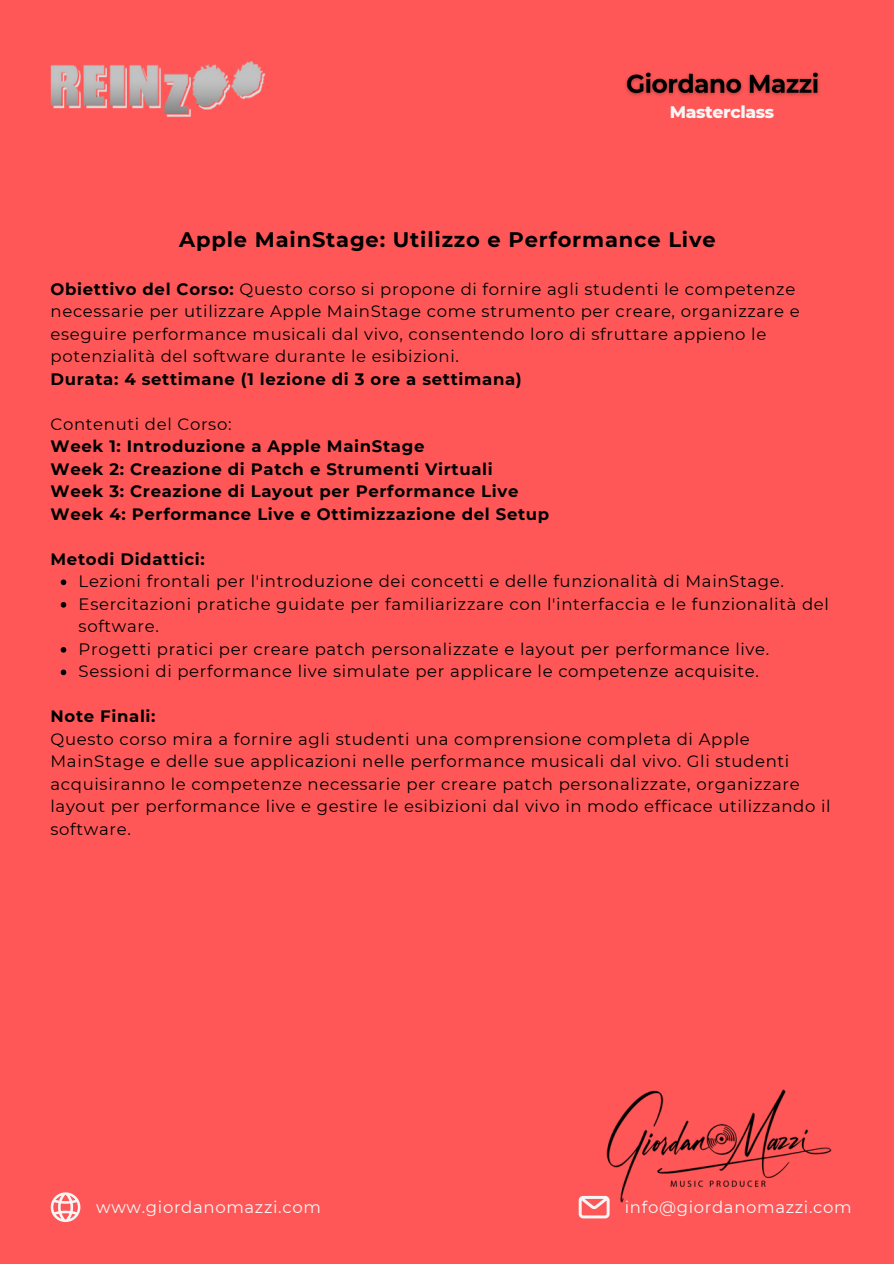
<style>
.page{position:relative;width:894px;height:1264px;background:#fff}
.page>*{position:absolute;margin:0;border:0;box-sizing:border-box;transform-origin:0 0}
.t1{font:700 21px "Montserrat";letter-spacing:.04em;color:#000}
.t2{font:800 17.1px "Montserrat";letter-spacing:-.02em;color:#f6f6f6}
.t3{font:16.5px/22.5px "Montserrat";letter-spacing:.04em;color:#000}
.t4{font:700 16.5px "Montserrat";letter-spacing:.04em;color:#000}
.t5{font:16.5px "Montserrat";letter-spacing:.04em;color:#f6f6f6}
.s1{font-weight:700}
</style>
<div class="page">
<div style="left:0;top:0;width:893px;height:1263px;background:#ff5757"></div>
<svg style="left:578px;top:1197px;width:31px;height:21px"></svg>
<svg style="left:51px;top:1192px;width:29px;height:29px"></svg>
<img style="left:580px;top:1089px;width:252px;height:117px">
<img style="left:50px;top:61px;width:215px;height:56px">
<img style="left:625px;top:72px;width:195px;height:24px">
<svg style="left:61px;top:579px;width:5px;height:6px"></svg>
<svg style="left:61px;top:602px;width:5px;height:5px"></svg>
<svg style="left:61px;top:647px;width:5px;height:5px"></svg>
<svg style="left:61px;top:669px;width:5px;height:6px"></svg>
<p class="t2" style="left:669px;top:101px;width:106px">Masterclass</p>
<p class="t1" style="left:179px;top:227px;width:538px">Apple MainStage: Utilizzo e Performance Live</p>
<p class="t3" style="left:51px;top:277px;width:750px"><span class="s1">Obiettivo del Corso:</span> Questo corso si propone di fornire agli studenti le competenze necessarie per utilizzare Apple MainStage come strumento per creare, organizzare e eseguire performance musicali dal vivo, consentendo loro di sfruttare appieno le potenzialità del software durante le esibizioni.</p>
<p class="t4" style="left:51px;top:369px;width:472px">Durata: 4 settimane (1 lezione di 3 ore a settimana)</p>
<p class="t3" style="left:51px;top:412px;width:182px">Contenuti del Corso:</p>
<p class="t4" style="left:51px;top:436px;width:375px">Week 1: Introduzione a Apple MainStage</p>
<h3 class="t4" style="left:51px;top:459px;width:443px">Week 2: Creazione di Patch e Strumenti Virtuali</h3>
<p class="t4" style="left:51px;top:481px;width:469px">Week 3: Creazione di Layout per Performance Live</p>
<p class="t4" style="left:51px;top:504px;width:500px">Week 4: Performance Live e Ottimizzazione del Setup</p>
<p class="t4" style="left:51px;top:549px;width:156px">Metodi Didattici:</p>
<p class="t3" style="left:79px;top:570px;width:706px">Lezioni frontali per l'introduzione dei concetti e delle funzionalità di MainStage.</p>
<p class="t3" style="left:79px;top:592px;width:751px">Esercitazioni pratiche guidate per familiarizzare con l'interfaccia e le funzionalità del software.</p>
<p class="t3" style="left:79px;top:637px;width:692px">Progetti pratici per creare patch personalizzate e layout per performance live.</p>
<p class="t3" style="left:79px;top:660px;width:681px">Sessioni di performance live simulate per applicare le competenze acquisite.</p>
<p class="t4" style="left:51px;top:706px;width:106px">Note Finali:</p>
<p class="t3" style="left:51px;top:727px;width:781px">Questo corso mira a fornire agli studenti una comprensione completa di Apple MainStage e delle sue applicazioni nelle performance musicali dal vivo. Gli studenti acquisiranno le competenze necessarie per creare patch personalizzate, organizzare layout per performance live e gestire le esibizioni dal vivo in modo efficace utilizzando il software.</p>
<p class="t5" style="left:96px;top:1196px;width:226px">www.giordanomazzi.com</p>
<h3 class="t5" style="left:624px;top:1196px;width:228px">info@giordanomazzi.com</h3>
</div>
